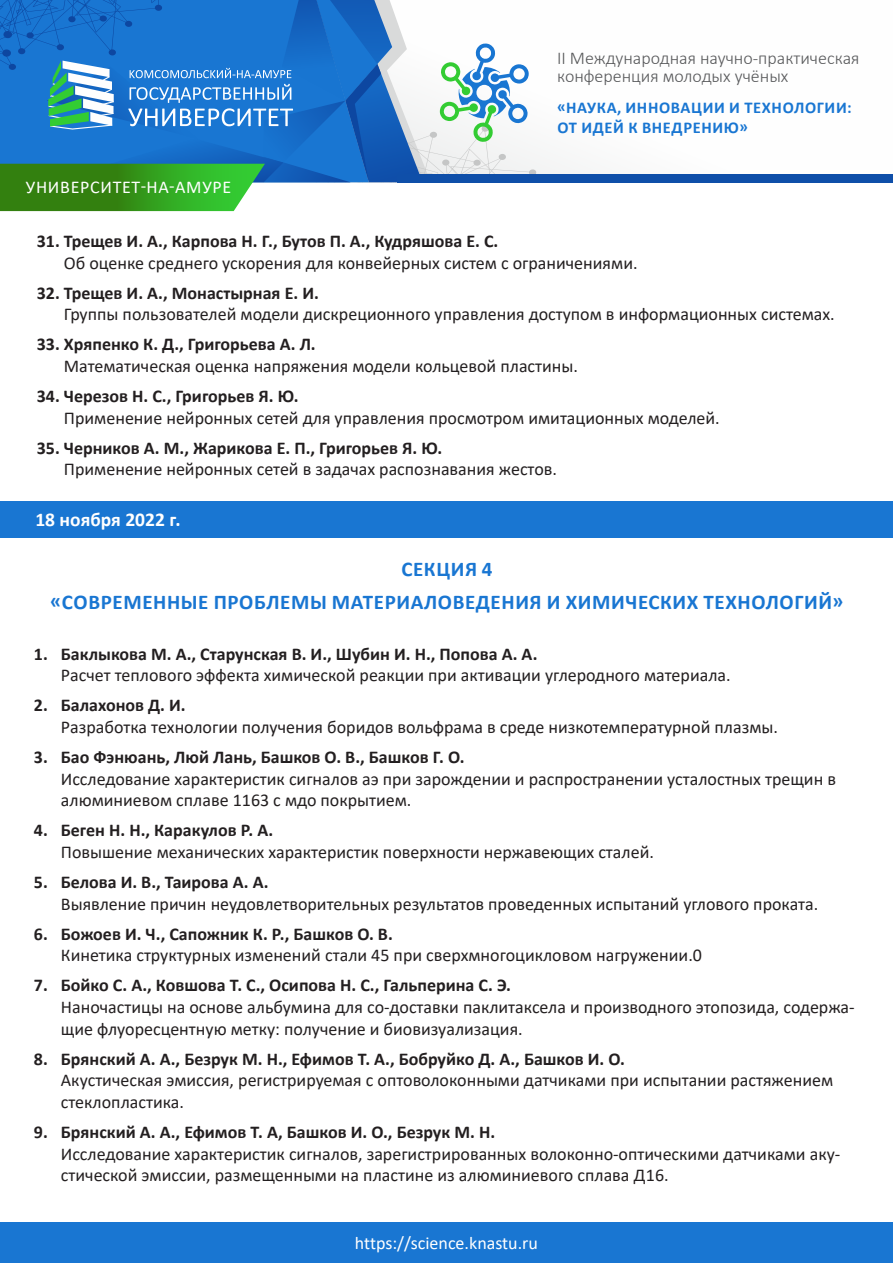
<style>
.page{position:relative;width:893px;height:1263px;background:#fff}
.page>*{position:absolute;margin:0;border:0;box-sizing:border-box;transform-origin:0 0}
.t1{font:700 21px "Calibri";letter-spacing:.03em;color:#1976d2}
.t2{font:700 19.5px "Calibri";color:#fff}
.t3{font:18px/21.6px "Calibri";color:#231f20}
.t4{font:300 18px/18px "Calibri";color:#57585a}
.t5{font:18px "Calibri";color:#fff}
.t6{font:18px "Calibri";letter-spacing:.04em;color:#fff}
.t7{font:700 16.5px/19.8px "Calibri";letter-spacing:.04em;color:#1976d2}
.s1{font-weight:700}
</style>
<div class="page">
<div style="left:397px;top:174px;width:496px;height:8px;background:#0f4fa9"></div>
<svg style="left:0;top:0;width:537px;height:211px"></svg>
<div style="left:0;top:1222px;width:893px;height:41px;background:#1976d2"></div>
<div style="left:0;top:501px;width:893px;height:37px;background:#1976d2"></div>
<p class="t6" style="left:26px;top:174px;width:207px">УНИВЕРСИТЕТ-НА-АМУРЕ</p>
<p class="t4" style="left:557px;top:49px;width:304px">II Международная научно-практическая конференция молодых учёных</p>
<p class="t7" style="left:557px;top:97px;width:296px">«НАУКА, ИННОВАЦИИ И ТЕХНОЛОГИИ:<br>ОТ ИДЕЙ К ВНЕДРЕНИЮ»</p>
<p class="t3" style="left:64px;top:230px;width:575px;text-indent:-27px"><span class="s1">31. Трещев И. А., Карпова Н. Г., Бутов П. А., Кудряшова Е. С.<br></span>Об оценке среднего ускорения для конвейерных систем с ограничениями.</p>
<p class="t3" style="left:64px;top:281px;width:772px;text-indent:-27px"><span class="s1">32. Трещев И. А., Монастырная Е. И.<br></span>Группы пользователей модели дискреционного управления доступом в информационных системах.</p>
<p class="t3" style="left:64px;top:333px;width:516px;text-indent:-27px"><span class="s1">33. Хряпенко К. Д., Григорьева А. Л.<br></span>Математическая оценка напряжения модели кольцевой пластины.</p>
<p class="t3" style="left:64px;top:385px;width:657px;text-indent:-27px"><span class="s1">34. Черезов Н. С., Григорьев Я. Ю.<br></span>Применение нейронных сетей для управления просмотром имитационных моделей.</p>
<p class="t3" style="left:64px;top:437px;width:495px;text-indent:-27px"><span class="s1">35. Черников А. М., Жарикова Е. П., Григорьев Я. Ю.<br></span>Применение нейронных сетей в задачах распознавания жестов.</p>
<p class="t2" style="left:35px;top:505px;width:147px">18 ноября 2022 г.</p>
<p class="t1" style="left:401px;top:554px;width:93px">СЕКЦИЯ 4</p>
<p class="t1" style="left:50px;top:587px;width:795px">«СОВРЕМЕННЫЕ ПРОБЛЕМЫ МАТЕРИАЛОВЕДЕНИЯ И ХИМИЧЕСКИХ ТЕХНОЛОГИЙ»</p>
<p class="t3" style="left:61px;top:642px;width:671px;text-indent:-27px"><span class="s1">1. Баклыкова М. А., Старунская В. И., Шубин И. Н., Попова А. А.<br></span>Расчет теплового эффекта химической реакции при активации углеродного материала.</p>
<p class="t3" style="left:61px;top:694px;width:719px;text-indent:-27px"><span class="s1">2. Балахонов Д. И.<br></span>Разработка технологии получения боридов вольфрама в среде низкотемпературной плазмы.</p>
<p class="t3" style="left:61px;top:746px;width:777px;text-indent:-27px"><span class="s1">3. Бао Фэнюань, Люй Лань, Башков О. В., Башков Г. О.<br></span>Исследование характеристик сигналов аэ при зарождении и распространении усталостных трещин в алюминиевом сплаве 1163 с мдо покрытием.</p>
<p class="t3" style="left:61px;top:819px;width:595px;text-indent:-27px"><span class="s1">4. Беген Н. Н., Каракулов Р. А.<br></span>Повышение механических характеристик поверхности нержавеющих сталей.</p>
<p class="t3" style="left:61px;top:871px;width:759px;text-indent:-27px"><span class="s1">5. Белова И. В., Таирова А. А.<br></span>Выявление причин неудовлетворительных результатов проведенных испытаний углового проката.</p>
<p class="t3" style="left:61px;top:922px;width:643px;text-indent:-27px"><span class="s1">6. Божоев И. Ч., Сапожник К. Р., Башков О. В.<br></span>Кинетика структурных изменений стали 45 при сверхмногоцикловом нагружении.0</p>
<p class="t3" style="left:61px;top:974px;width:795px;text-indent:-27px"><span class="s1">7. Бойко С. А., Ковшова Т. С., Осипова Н. С., Гальперина С. Э.<br></span>Наночастицы на основе альбумина для со-доставки паклитаксела и производного этопозида, содержа&shy;щие флуоресцентную метку: получение и биовизуализация.</p>
<p class="t3" style="left:61px;top:1047px;width:774px;text-indent:-27px"><span class="s1">8. Брянский А. А., Безрук М. Н., Ефимов Т. А., Бобруйко Д. А., Башков И. О.<br></span>Акустическая эмиссия, регистрируемая с оптоволоконными датчиками при испытании растяжением стеклопластика.</p>
<p class="t3" style="left:61px;top:1121px;width:781px;text-indent:-27px"><span class="s1">9. Брянский А. А., Ефимов Т. А, Башков И. О., Безрук М. Н.<br></span>Исследование характеристик сигналов, зарегистрированных волоконно-оптическими датчиками аку&shy;стической эмиссии, размещенными на пластине из алюминиевого сплава Д16.</p>
<p class="t5" style="left:355px;top:1230px;width:185px">https://science.knastu.ru</p>
</div>
